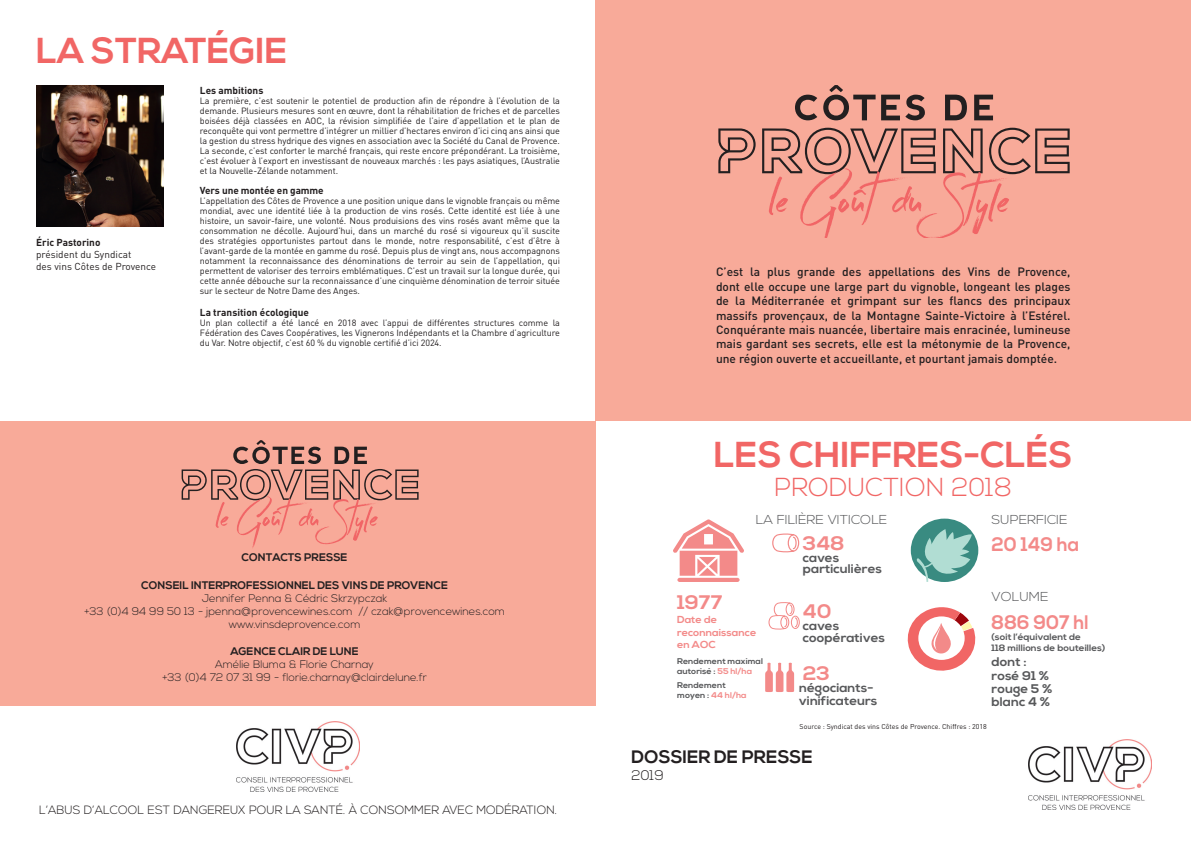
<style>
.page{position:relative;width:1191px;height:842px;background:#fff}
.page>*{position:absolute;margin:0;border:0;box-sizing:border-box;transform-origin:0 0}
.t1{font:700 36px "Nexa";color:#f16665}
.t2{font:300 26px "Nexa";color:#f16665}
.t3{font:700 19.6px "Nexa";color:#f38a89;scale:.96 1}
.t4{font:700 19.6px "Nexa";color:#f38a89;scale:1.06 1}
.t5{font:700 18px "Nexa";color:#231f20}
.t6{font:300 14px "Nexa";color:#231f20}
.t7{font:300 12.9px "Nexa";color:#57585a;scale:1.06 1}
.t8{font:700 12.5px/13.3px "Nexa";color:#57585a;scale:1.06 1}
.t9{font:500 12px/14.4px "DIN";color:#231f20;text-align:justify}
.t10{font:300 12px "Nexa";color:#231f20}
.t11{font:300 11px "Nexa";color:#231f20}
.t12{font:700 11px "Nexa";color:#231f20}
.t13{font:700 10.1px/12.2px "Nexa";color:#f38a89;scale:1.06 1}
.t14{font:700 10px "DIN";color:#231f20}
.t15{font:10px "DIN";color:#231f20}
.t16{font:700 9.2px/11.1px "Nexa";color:#57585a;scale:1.06 1}
.t17{font:9px/10px "DIN";letter-spacing:-.01em;color:#231f20;text-align:justify}
.t18{font:700 8.3px/10px "Nexa";color:#57585a;scale:1.06 1}
.t19{font:7px "DIN";color:#231f20}
.s1{color:#f38a89}
</style>
<div class="page">
<div style="left:0;top:421px;width:595px;height:285px;background:#f8aa99"></div>
<div style="left:595px;top:0;width:596px;height:421px;background:#f8aa99"></div>
<svg style="left:795px;top:95px;width:22px;height:25px"></svg>
<svg style="left:881px;top:95px;width:44px;height:25px"></svg>
<svg style="left:945px;top:95px;width:22px;height:25px"></svg>
<svg style="left:974px;top:95px;width:19px;height:25px"></svg>
<svg style="left:823px;top:85px;width:52px;height:35px"></svg>
<svg style="left:718px;top:128px;width:37px;height:45px"></svg>
<svg style="left:762px;top:128px;width:307px;height:109px"></svg>
<img style="left:1028px;top:740px;width:123px;height:70px">
<svg style="left:182px;top:440px;width:236px;height:108px"></svg>
<img style="left:236px;top:722px;width:123px;height:70px">
<img style="left:36px;top:86px;width:128px;height:140px">
<svg style="left:673px;top:519px;width:71px;height:63px"></svg>
<div style="left:910px;top:519px;width:68px;height:63px;background:#398b81;border-radius:50%"></div>
<svg style="left:916px;top:529px;width:55px;height:53px"></svg>
<svg style="left:907px;top:607px;width:69px;height:64px"></svg>
<svg style="left:768px;top:602px;width:32px;height:28px"></svg>
<svg style="left:772px;top:534px;width:28px;height:19px"></svg>
<svg style="left:765px;top:663px;width:29px;height:29px"></svg>
<p class="t1" style="left:36px;top:30px;width:253px">LA STRATÉGIE</p>
<p class="t14" style="left:200px;top:84px;width:65px">Les ambitions</p>
<p class="t17" style="left:200px;top:96px;width:361px">La première, c’est soutenir le potentiel de production afin de répondre à l’évolution de la demande. Plusieurs mesures sont en œuvre, dont la réhabilitation de friches et de parcelles boisées déjà classées en AOC, la révision simplifiée de l’aire d’appellation et le plan de reconquête qui vont permettre d’intégrer un millier d’hectares environ d’ici cinq ans ainsi que la gestion du stress hydrique des vignes en association avec la Société du Canal de Provence.<br>La seconde, c’est conforter le marché français, qui reste encore prépondérant. La troisième, c’est évoluer à l’export en investissant de nouveaux marchés : les pays asiatiques, l’Australie et la Nouvelle-Zélande notamment.</p>
<p class="t14" style="left:200px;top:184px;width:125px">Vers une montée en gamme</p>
<p class="t17" style="left:200px;top:196px;width:361px">L’appellation des Côtes de Provence a une position unique dans le vignoble français ou même mondial, avec une identité liée à la production de vins rosés. Cette identité est liée à une histoire, un savoir-faire, une volonté. Nous produisions des vins rosés avant même que la consommation ne décolle. Aujourd’hui, dans un marché du rosé si vigoureux qu’il suscite des stratégies opportunistes partout dans le monde, notre responsabilité, c’est d’être à l’avant-garde de la montée en gamme du rosé. Depuis plus de vingt ans, nous accompagnons notamment la reconnaissance des dénominations de terroir au sein de l’appellation, qui permettent de valoriser des terroirs emblématiques. C’est un travail sur la longue durée, qui cette année débouche sur la reconnaissance d’une cinquième dénomination de terroir située sur le secteur de Notre Dame des Anges.</p>
<p class="t14" style="left:200px;top:306px;width:111px">La transition écologique</p>
<p class="t17" style="left:200px;top:318px;width:361px">Un plan collectif a été lancé en 2018 avec l’appui de différentes structures comme la Fédération des Caves Coopératives, les Vignerons Indépendants et la Chambre d’agriculture du Var. Notre objectif, c’est 60 % du vignoble certifié d’ici 2024.</p>
<p class="t14" style="left:36px;top:235px;width:66px">Éric Pastorino</p>
<p class="t15" style="left:36px;top:248px;width:97px">président du Syndicat</p>
<p class="t15" style="left:36px;top:260px;width:121px">des vins Côtes de Provence</p>
<p class="t12" style="left:242px;top:551px;width:107px">CONTACTS PRESSE</p>
<p class="t12" style="left:141px;top:578px;width:308px">CONSEIL INTERPROFESSIONNEL DES VINS DE PROVENCE</p>
<p class="t11" style="left:202px;top:592px;width:187px">Jennifer Penna &amp; Cédric Skrzypczak</p>
<p class="t11" style="left:84px;top:605px;width:422px">+33 (0)4 94 99 50 13 - jpenna@provencewines.com // czak@provencewines.com</p>
<p class="t11" style="left:229px;top:618px;width:133px">www.vinsdeprovence.com</p>
<p class="t12" style="left:230px;top:644px;width:129px">AGENCE CLAIR DE LUNE</p>
<p class="t11" style="left:215px;top:658px;width:160px">Amélie Bluma &amp; Florie Charnay</p>
<p class="t11" style="left:162px;top:671px;width:266px">+33 (0)4 72 07 31 99 - florie.charnay@clairdelune.fr</p>
<p class="t10" style="left:39px;top:803px;width:519px">L’ABUS D’ALCOOL EST DANGEREUX POUR LA SANTÉ. À CONSOMMER AVEC MODÉRATION.</p>
<p class="t9" style="left:716px;top:264px;width:356px">C’est la plus grande des appellations des Vins de Provence, dont elle occupe une large part du vignoble, longeant les plages de la Méditerranée et grimpant sur les flancs des principaux massifs provençaux, de la Montagne Sainte-Victoire à l’Estérel.<br>Conquérante mais nuancée, libertaire mais enracinée, lumineuse mais gardant ses secrets, elle est la métonymie de la Provence, une région ouverte et accueillante, et pourtant jamais domptée.</p>
<p class="t1" style="left:714px;top:434px;width:360px">LES CHIFFRES-CLÉS</p>
<p class="t2" style="left:774px;top:472px;width:239px">PRODUCTION 2018</p>
<p class="t7" style="left:756px;top:513px;width:126px">LA FILIÈRE VITICOLE</p>
<p class="t7" style="left:991px;top:513px;width:73px">SUPERFICIE</p>
<p class="t4" style="left:677px;top:590px;width:44px">1977</p>
<p class="t13" style="left:677px;top:614px;width:76px">Date de reconnaissance en AOC</p>
<p class="t18" style="left:677px;top:657px;width:83px">Rendement maximal autorisé : <span class="s1">55 hl/ha</span></p>
<p class="t18" style="left:677px;top:681px;width:67px">Rendement moyen : <span class="s1">44 hl/ha</span></p>
<p class="t4" style="left:803px;top:532px;width:41px">348</p>
<p class="t8" style="left:803px;top:553px;width:76px;line-height:11.1px">caves particulières</p>
<p class="t4" style="left:803px;top:600px;width:29px">40</p>
<p class="t8" style="left:803px;top:620px;width:79px;line-height:12.5px">caves coopératives</p>
<p class="t4" style="left:803px;top:662px;width:27px">23</p>
<p class="t8" style="left:799px;top:682px;width:75px;line-height:12.8px">négociants&shy;vinificateurs</p>
<p class="t3" style="left:991px;top:533px;width:93px">20 149 ha</p>
<p class="t7" style="left:991px;top:589px;width:55px">VOLUME</p>
<p class="t3" style="left:991px;top:610px;width:103px">886 907 hl</p>
<p class="t8" style="left:991px;top:656px;width:59px">dont : rosé 91 % rouge 5 % blanc 4 %</p>
<p class="t16" style="left:991px;top:632px;width:109px">(soit l’équivalent de<br>118 millions de bouteilles)</p>
<p class="t19" style="left:799px;top:722px;width:189px">Source : Syndicat des vins Côtes de Provence. Chiffres : 2018</p>
<p class="t5" style="left:631px;top:747px;width:183px">DOSSIER DE PRESSE</p>
<p class="t6" style="left:631px;top:767px;width:34px">2019</p>
</div>
